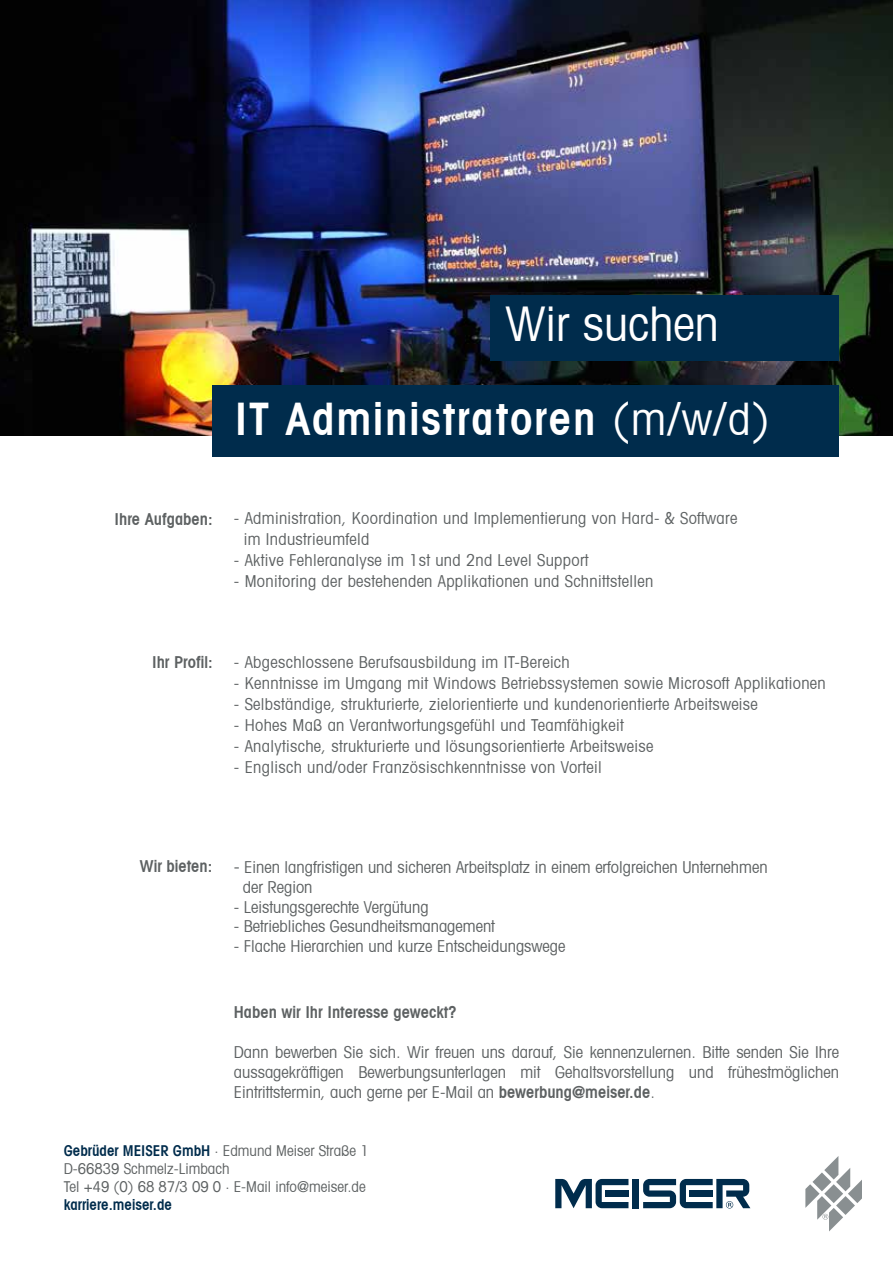
<style>
.page{position:relative;width:893px;height:1263px;background:#fff}
.page>*{position:absolute;margin:0;border:0;box-sizing:border-box;transform-origin:0 0}
.t1{font:condensed 48px "Avant Garde";color:#fff}
.t2{font:600 condensed 45px "Avant Garde";letter-spacing:.04em;color:#fff}
.t3{font:condensed 16.5px/19.8px "Avant Garde";letter-spacing:.02em;color:#5d6162}
.t4{font:condensed 16.5px/19.8px "Avant Garde";color:#5d6162}
.t5{font:600 condensed 16.5px "Avant Garde";color:#5d6162}
.t6{font:condensed 15px/18px "Avant Garde";color:#5d6162}
.t7{font:600 condensed 15px "Avant Garde";color:#002c4c}
.s1{font-weight:400}
.s2{font-size:18px}
.s3{font-weight:600}
.s4{font-weight:600;color:#002c4c}
</style>
<div class="page">
<div style="left:633px;top:1179px;width:6px;height:29px;background:#002c4c"></div>
<svg style="left:555px;top:1179px;width:73px;height:29px"></svg>
<svg style="left:643px;top:1179px;width:107px;height:29px"></svg>
<svg style="left:805px;top:1156px;width:57px;height:75px"></svg>
<img style="left:0;top:0;width:893px;height:436px">
<div style="left:490px;top:295px;width:349px;height:65px;background:#002c4c"></div>
<div style="left:213px;top:385px;width:626px;height:71px;background:#002c4c"></div>
<h1 class="t1" style="left:505px;top:294px;width:215px">Wir suchen</h1>
<h2 class="t2" style="left:235px;top:391px;width:537px">IT Administratoren <span class="s1">(m/w/d)</span></h2>
<p class="t5" style="left:115px;top:509px;width:100px">Ihre Aufgaben:</p>
<p class="t3" style="left:244px;top:508px;width:495px;line-height:21px;text-indent:-10px">- Administration, Koordination und Implementierung von Hard- &amp; Software im Industrieumfeld</p>
<p class="t3" style="left:234px;top:550px;width:356px">- Aktive Fehleranalyse im 1st und 2nd Level Support</p>
<p class="t3" style="left:234px;top:571px;width:421px">- Monitoring der bestehenden Applikationen und Schnittstellen</p>
<p class="t5" style="left:152px;top:652px;width:62px">Ihr Profil:</p>
<p class="t3" style="left:234px;top:651px;width:337px">- Abgeschlossene Berufsausbildung im IT-Bereich</p>
<p class="t3" style="left:234px;top:672px;width:593px">- Kenntnisse im Umgang mit Windows Betriebssystemen sowie Microsoft Applikationen</p>
<p class="t3" style="left:234px;top:693px;width:525px">- Selbständige, strukturierte, zielorientierte und kundenorientierte Arbeitsweise</p>
<p class="t3" style="left:234px;top:714px;width:391px">- Hohes Maß an Verantwortungsgefühl und Teamfähigkeit</p>
<p class="t3" style="left:234px;top:735px;width:421px">- Analytische, strukturierte und lösungsorientierte Arbeitsweise</p>
<p class="t3" style="left:234px;top:756px;width:369px">- Englisch und/oder Französischkenntnisse von Vorteil</p>
<p class="t5" style="left:140px;top:856px;width:74px">Wir bieten:</p>
<p class="t4" style="left:243px;top:857px;width:526px;text-indent:-9px"><span class="s2">-</span> Einen langfristigen und sicheren Arbeitsplatz in einem erfolgreichen Unternehmen der Region</p>
<p class="t4" style="left:234px;top:896px;width:196px">- Leistungsgerechte Vergütung</p>
<p class="t4" style="left:234px;top:916px;width:263px">- Betriebliches Gesundheitsmanagement</p>
<p class="t4" style="left:234px;top:936px;width:333px">- Flache Hierarchien und kurze Entscheidungswege</p>
<p class="t5" style="left:234px;top:1002px;width:224px">Haben wir Ihr Interesse geweckt?</p>
<p class="t3" style="left:234px;top:1042px;width:607px;text-align:justify">Dann bewerben Sie sich. Wir freuen uns darauf, Sie kennenzulernen. Bitte senden Sie Ihre aussagekräftigen Bewerbungsunterlagen mit Gehaltsvorstellung und frühestmöglichen Eintrittstermin, auch gerne per E-Mail an <span class="s3">bewerbung@meiser.de</span>.</p>
<p class="t6" style="left:64px;top:1141px;width:307px"><span class="s4">Gebrüder MEISER GmbH</span> ∙ Edmund Meiser Straße 1<br>D-66839 Schmelz-Limbach<br>Tel +49 (0) 68 87/3 09 0 ∙ E-Mail info@meiser.de</p>
<p class="t7" style="left:64px;top:1195px;width:110px">karriere.meiser.de</p>
</div>
